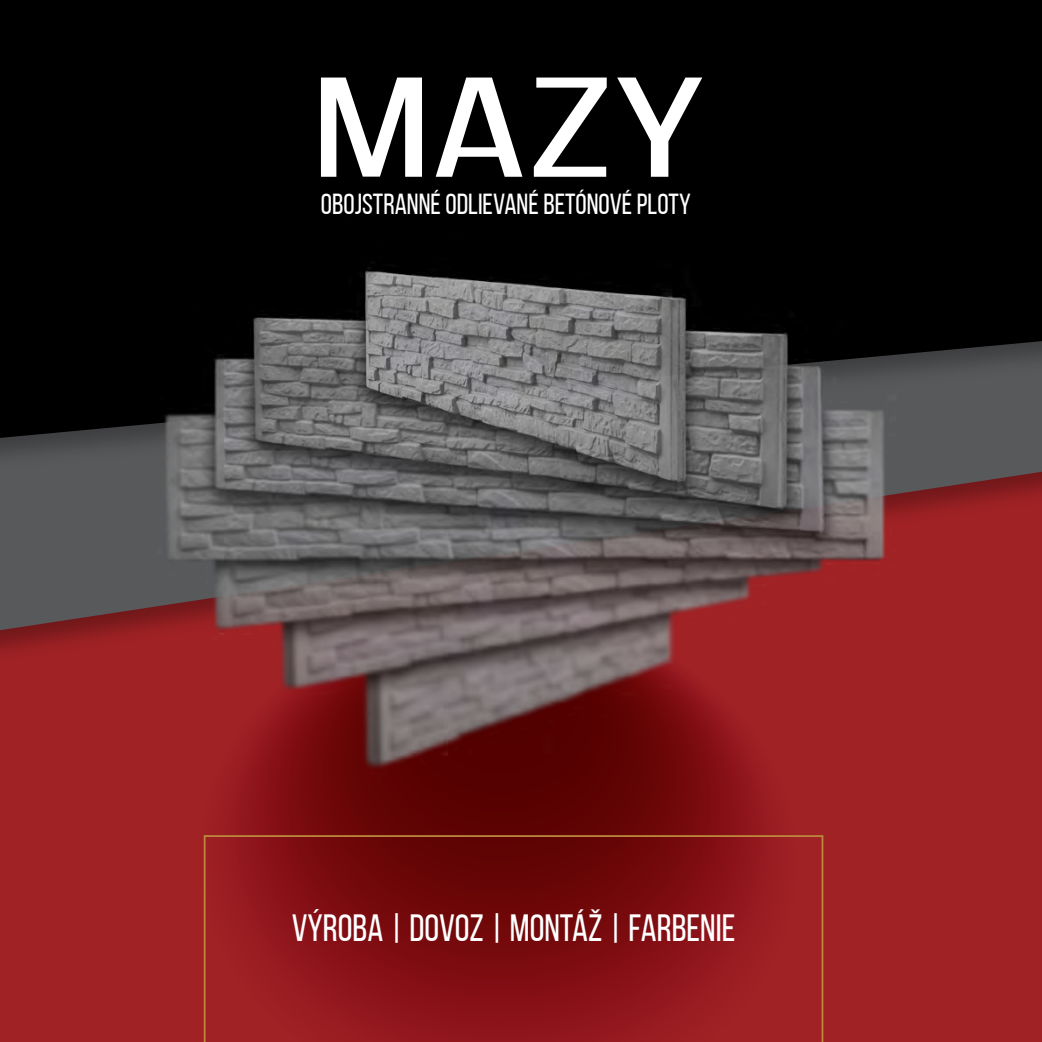
<style>
.page{position:relative;width:1042px;height:1042px;background:#a02225}
.page>*{position:absolute;margin:0;border:0;box-sizing:border-box;transform-origin:0 0}
.t1{font:141.75px "Bebas Neue";color:#fff;scale:1.61 1}
.t2{font:37.98px "Bebas Neue";color:#fff}
.t3{font:28.88px "Bebas Neue";color:#fff}
</style>
<div class="page">
<img style="left:0;top:0;width:1027px;height:887px">
<svg style="left:204px;top:835px;width:619px;height:207px"></svg>
<h1 class="t1" style="left:312px;top:51px;width:246px">MAZY</h1>
<p class="t3" style="left:321px;top:188px;width:371px">OBOJSTRANNÉ ODLIEVANÉ BETÓNOVÉ PLOTY</p>
<h2 class="t2" style="left:292px;top:907px;width:445px">VÝROBA | DOVOZ | MONTÁŽ | FARBENIE</h2>
</div>
